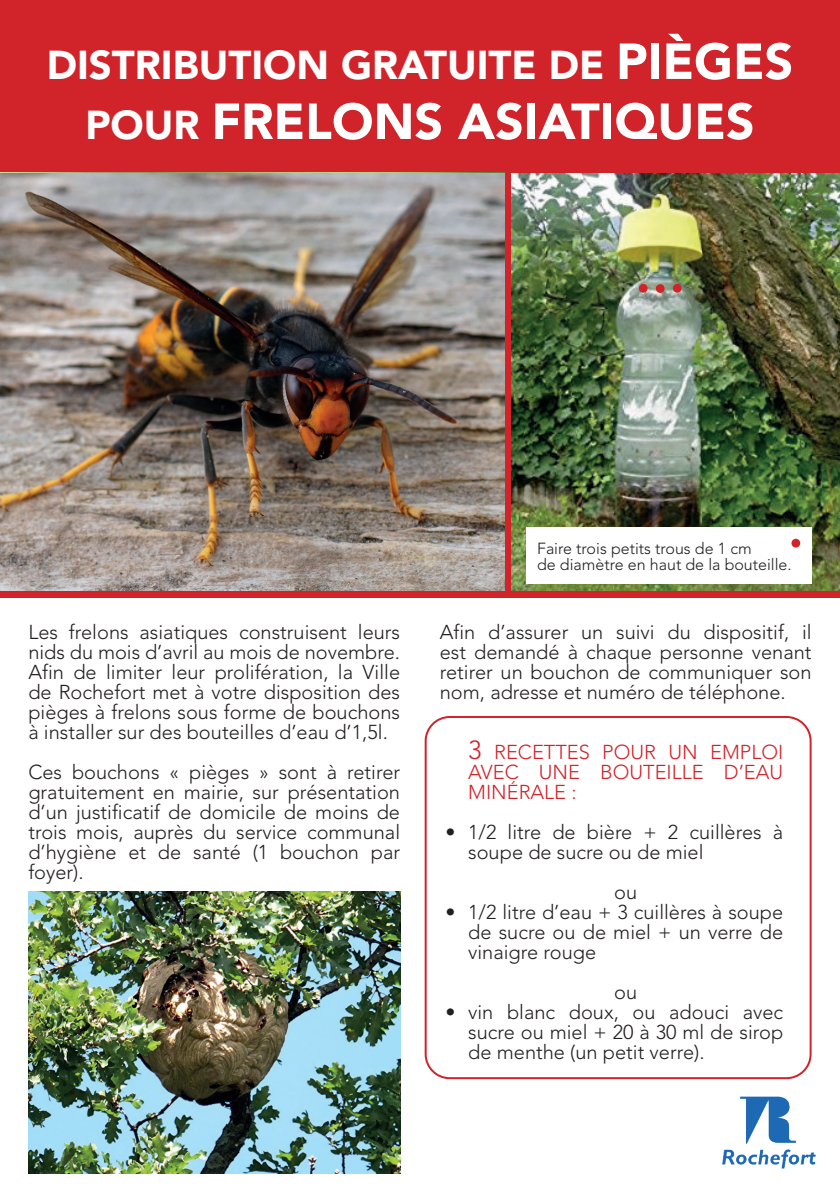
<style>
.page{position:relative;width:840px;height:1191px;background:#fff}
.page>*{position:absolute;margin:0;border:0;box-sizing:border-box;transform-origin:0 0}
.t1{font:900 50px "Avenir LT Std";color:#fff}
.t2{font:900 40px "Avenir LT Std";color:#fff}
.t3{font:300 20px/20px "Avenir";color:#231f20;text-align:justify}
.t4{font:300 20px/20px "Avenir";color:#d1232a;text-align:justify}
.t5{font:300 16px/16px "Avenir";color:#231f20}
.s1{font-size:50px}
.s2{font-size:40px}
.s3{font-size:26px}
</style>
<div class="page">
<div style="left:0;top:0;width:839px;height:598px;background:#d1232a"></div>
<img style="left:511px;top:173px;width:328px;height:417px">
<div style="left:525px;top:527px;width:286px;height:57px;background:#fff"></div>
<img style="left:28px;top:892px;width:372px;height:282px">
<img style="left:722px;top:1096px;width:94px;height:73px">
<div style="left:638px;top:284px;width:9px;height:9px;background:#d1232a;border-radius:50%"></div>
<div style="left:655px;top:284px;width:9px;height:9px;background:#d1232a;border-radius:50%"></div>
<div style="left:791px;top:539px;width:8px;height:8px;background:#d1232a;border-radius:50%"></div>
<div style="left:672px;top:284px;width:9px;height:9px;background:#d1232a;border-radius:50%"></div>
<img style="left:0;top:173px;width:504px;height:417px">
<div style="left:424px;top:716px;width:387px;height:363px;border:2px solid #d1232a;border-radius:24px"></div>
<h2 class="t2" style="left:47px;top:41px;width:747px">DISTRIBUTION GRATUITE DE <span class="s1">PIÈGES</span></h2>
<h1 class="t1" style="left:85px;top:91px;width:670px"><span class="s2">POUR</span> FRELONS ASIATIQUES</h1>
<p class="t3" style="left:28px;top:622px;width:373px">Les frelons asiatiques construisent leurs nids du mois d’avril au mois de novembre.<br>Afin de limiter leur prolifération, la Ville de Rochefort met à votre disposition des pièges à frelons sous forme de bouchons à installer sur des bouteilles d’eau d’1,5l.</p>
<p class="t3" style="left:28px;top:762px;width:373px">Ces bouchons « pièges » sont à retirer gratuitement en mairie, sur présentation d’un justificatif de domicile de moins de trois mois, auprès du service communal d’hygiène et de santé (1 bouchon par foyer).</p>
<p class="t5" style="left:536px;top:540px;width:256px">Faire trois petits trous de 1 cm<br>de diamètre en haut de la bouteille.</p>
<p class="t3" style="left:439px;top:622px;width:373px">Afin d’assurer un suivi du dispositif, il est demandé à chaque personne venant retirer un bouchon de communiquer son nom, adresse et numéro de téléphone.</p>
<p class="t4" style="left:468px;top:742px;width:316px"><span class="s3">3</span> RECETTES POUR UN EMPLOI AVEC UNE BOUTEILLE D’EAU MINÉRALE :</p>
<p class="t3" style="left:468px;top:822px;width:316px;text-indent:-23px">• 1/2 litre de bière + 2 cuillères à soupe de sucre ou de miel</p>
<p class="t3" style="left:614px;top:882px;width:24px">ou</p>
<p class="t3" style="left:468px;top:902px;width:316px;text-indent:-23px">• 1/2 litre d’eau + 3 cuillères à soupe de sucre ou de miel + un verre de vinaigre rouge</p>
<p class="t3" style="left:614px;top:982px;width:24px">ou</p>
<p class="t3" style="left:468px;top:1002px;width:316px;text-indent:-23px">• vin blanc doux, ou adouci avec sucre ou miel + 20 à 30 ml de sirop de menthe (un petit verre).</p>
</div>
